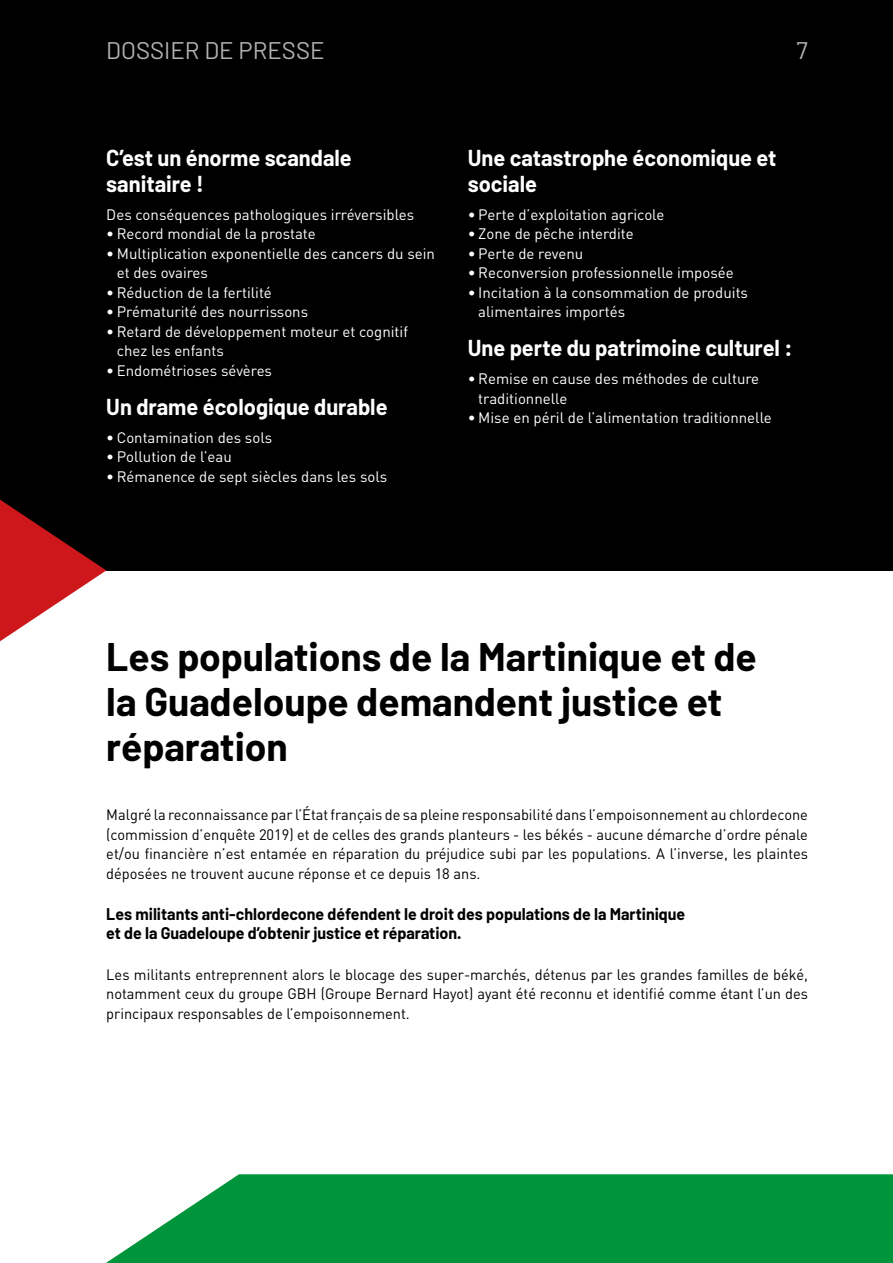
<style>
.page{position:relative;width:893px;height:1263px;background:#fff}
.page>*{position:absolute;margin:0;border:0;box-sizing:border-box;transform-origin:0 0}
.t1{font:700 39px/45px "Barlow";color:#000}
.t2{font:24px "Barlow";color:#b3b2b2}
.t3{font:700 22.5px/25.5px "Barlow";color:#fff}
.t4{font:700 16.5px/19.5px "Barlow";color:#000}
.t5{font:15px/19.5px "DIN Pro";color:#fff}
.t6{font:15px/19.5px "DIN Pro";color:#000;text-align:justify}
</style>
<div class="page">
<div style="left:0;top:0;width:893px;height:570px;background:#000"></div>
<svg style="left:0;top:500px;width:106px;height:141px"></svg>
<svg style="left:106px;top:1174px;width:787px;height:89px;fill:#00953b"></svg>
<h2 class="t2" style="left:106px;top:36px;width:220px">DOSSIER DE PRESSE</h2>
<h2 class="t2" style="left:797px;top:36px;width:13px">7</h2>
<h3 class="t3" style="left:106px;top:145px;width:247px">C’est un énorme scandale sanitaire !</h3>
<p class="t5" style="left:106px;top:204px;width:309px">Des conséquences pathologiques irréversibles</p>
<p class="t5" style="left:106px;top:223px;width:211px">• Record mondial de la prostate</p>
<p class="t5" style="left:117px;top:243px;width:320px;text-indent:-10px">• Multiplication exponentielle des cancers du sein et des ovaires</p>
<p class="t5" style="left:106px;top:282px;width:167px">• Réduction de la fertilité</p>
<p class="t5" style="left:106px;top:301px;width:203px">• Prématurité des nourrissons</p>
<p class="t5" style="left:117px;top:321px;width:293px;text-indent:-10px">• Retard de développement moteur et cognitif chez les enfants</p>
<p class="t5" style="left:106px;top:360px;width:167px">• Endométrioses sévères</p>
<h3 class="t3" style="left:106px;top:393px;width:283px">Un drame écologique durable</h3>
<p class="t5" style="left:106px;top:427px;width:167px">• Contamination des sols</p>
<p class="t5" style="left:106px;top:446px;width:127px">• Pollution de l’eau</p>
<p class="t5" style="left:106px;top:466px;width:283px">• Rémanence de sept siècles dans les sols</p>
<h3 class="t3" style="left:468px;top:145px;width:310px">Une catastrophe économique et sociale</h3>
<p class="t5" style="left:468px;top:204px;width:198px">• Perte d’exploitation agricole</p>
<p class="t5" style="left:468px;top:223px;width:167px">• Zone de pêche interdite</p>
<p class="t5" style="left:468px;top:243px;width:117px">• Perte de revenu</p>
<p class="t5" style="left:468px;top:262px;width:267px">• Reconversion professionnelle imposée</p>
<p class="t5" style="left:478px;top:282px;width:271px;text-indent:-10px">• Incitation à la consommation de produits alimentaires importés</p>
<h3 class="t3" style="left:468px;top:335px;width:326px">Une perte du patrimoine culturel :</h3>
<p class="t5" style="left:478px;top:368px;width:282px;text-indent:-10px">• Remise en cause des méthodes de culture traditionnelle</p>
<p class="t5" style="left:468px;top:407px;width:305px">• Mise en péril de l’alimentation traditionnelle</p>
<h1 class="t1" style="left:106px;top:634px;width:652px">Les populations de la Martinique et de la Guadeloupe demandent justice et réparation</h1>
<p class="t6" style="left:106px;top:804px;width:703px">Malgré la reconnaissance par l’État français de sa pleine responsabilité dans l’empoisonnement au chlordecone (commission d’enquête 2019) et de celles des grands planteurs - les békés - aucune démarche d’ordre pénale et/ou financière n’est entamée en réparation du préjudice subi par les populations. A l’inverse, les plaintes déposées ne trouvent aucune réponse et ce depuis 18 ans.</p>
<p class="t4" style="left:106px;top:904px;width:580px">Les militants anti-chlordecone défendent le droit des populations de la Martinique et de la Guadeloupe d’obtenir justice et réparation.</p>
<p class="t6" style="left:106px;top:964px;width:703px">Les militants entreprennent alors le blocage des super-marchés, détenus par les grandes familles de béké, notamment ceux du groupe GBH (Groupe Bernard Hayot) ayant été reconnu et identifié comme étant l’un des principaux responsables de l’empoisonnement.</p>
</div>
